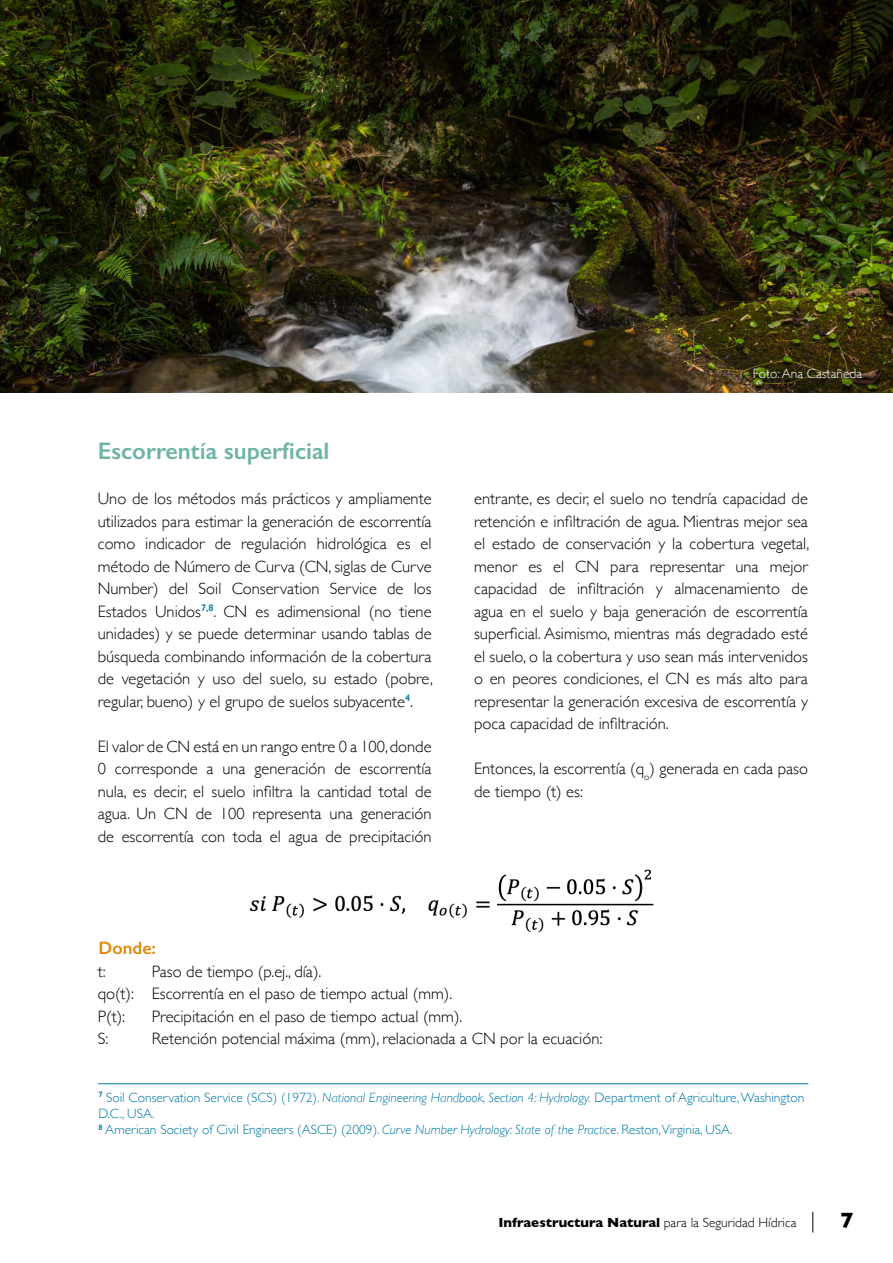
<style>
.page{position:relative;width:893px;height:1263px;background:#fff}
.page>*{position:absolute;margin:0;border:0;box-sizing:border-box;transform-origin:0 0}
.Subsubtitulos{font:600 24px "Gill Sans";color:#6eb4a6}
.t1{font:700 22.5px "Gill Sans";color:#000}
.Subtitulos{font:600 18px "Gill Sans";color:#dc8c09}
.Body-text{font:300 16.5px/22.5px "Gill Sans";color:#000;text-align:justify}
.Nota_de_pie{font:300 13.5px/16.2px "Gill Sans";color:#0079a6}
.t2{font:700 13.5px "Gill Sans";color:#000}
.Cuerpo_de_texto{font:300 13.5px "Gill Sans";color:#fff}
.s1{font-style:italic}
.s2{font-weight:300}
</style>
<div class="page">
<svg style="left:812px;top:1212px;width:1px;height:20px"></svg>
<img style="left:250px;top:869px;width:404px;height:64px">
<img style="left:0;top:0;width:893px;height:393px">
<div style="left:748px;top:364px;width:125px;height:26px;background:#000;opacity:.75"></div>
<hr style="left:98px;top:1083px;width:710px;height:1px;background:#0079a6">
<p class="Subsubtitulos" style="left:98px;top:436px;width:233px">Escorrentía superficial</p>
<p class="Body-text" style="left:98px;top:487px;width:337px">Uno de los métodos más prácticos y ampliamente utilizados para estimar la generación de escorrentía como indicador de regulación hidrológica es el método de Número de Curva (CN, siglas de Curve Number) del Soil Conservation Service de los Estados Unidos<sup>7,8</sup>. CN es adimensional (no tiene unidades) y se puede determinar usando tablas de búsqueda combinando información de la cobertura de vegetación y uso del suelo, su estado (pobre, regular, bueno) y el grupo de suelos subyacente<sup>4</sup>.</p>
<p class="Body-text" style="left:98px;top:734px;width:335px">El valor de CN está en un rango entre 0 a 100, donde 0 corresponde a una generación de escorrentía nula, es decir, el suelo infiltra la cantidad total de agua. Un CN de 100 representa una generación de escorrentía con toda el agua de precipitación</p>
<p class="Cuerpo_de_texto" style="left:753px;top:363px;width:111px">Foto: Ana Castañeda</p>
<p class="Body-text" style="left:474px;top:487px;width:337px">entrante, es decir, el suelo no tendría capacidad de retención e infiltración de agua. Mientras mejor sea el estado de conservación y la cobertura vegetal, menor es el CN para representar una mejor capacidad de infiltración y almacenamiento de agua en el suelo y baja generación de escorrentía superficial. Asimismo, mientras más degradado esté el suelo, o la cobertura y uso sean más intervenidos o en peores condiciones, el CN es más alto para representar la generación excesiva de escorrentía y poca capacidad de infiltración.</p>
<p class="Body-text" style="left:474px;top:757px;width:335px">Entonces, la escorrentía (q<sub>o</sub>) generada en cada paso de tiempo (t) es:</p>
<p class="Subtitulos" style="left:99px;top:937px;width:59px">Donde:</p>
<p class="Body-text" style="left:98px;top:959px;width:9px">t:</p>
<p class="Body-text" style="left:152px;top:959px;width:171px">Paso de tiempo (p.ej., día).</p>
<p class="Body-text" style="left:98px;top:982px;width:356px">qo(t): Escorrentía en el paso de tiempo actual (mm).</p>
<p class="Body-text" style="left:98px;top:1004px;width:29px">P(t):</p>
<p class="Body-text" style="left:152px;top:1004px;width:312px">Precipitación en el paso de tiempo actual (mm).</p>
<p class="Body-text" style="left:98px;top:1027px;width:12px">S:</p>
<p class="Body-text" style="left:152px;top:1027px;width:452px">Retención potencial máxima (mm), relacionada a CN por la ecuación:</p>
<p class="Nota_de_pie" style="left:98px;top:1088px;width:707px"><sup>7</sup> Soil Conservation Service (SCS) (1972). <span class="s1">National Engineering Handbook, Section 4: Hydrology.</span> Department of Agriculture, Washington<br>D.C., USA.</p>
<p class="Nota_de_pie" style="left:98px;top:1121px;width:636px"><sup>8</sup> American Society of Civil Engineers (ASCE) (2009). <span class="s1">Curve Number Hydrology: State of the Practice</span>. Reston,Virginia, USA.</p>
<p class="t2" style="left:498px;top:1212px;width:299px">Infraestructura Natural <span class="s2">para la Seguridad Hídrica</span></p>
<h2 class="t1" style="left:840px;top:1202px;width:15px">7</h2>
</div>
